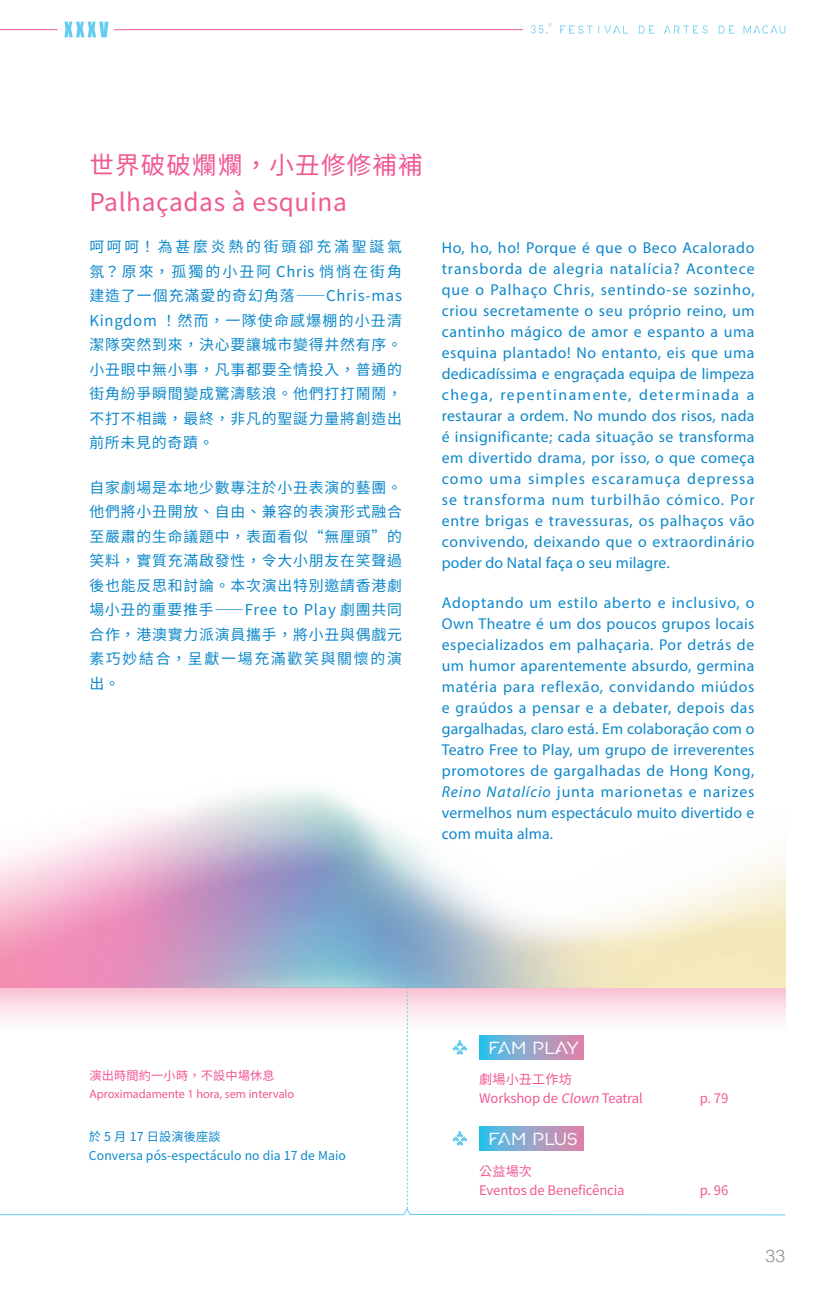
<style>
.page{position:relative;width:819px;height:1290px;background:#fff}
.page>*{position:absolute;margin:0;border:0;box-sizing:border-box;transform-origin:0 0}
.t1{font:24.5px/37.6px "Noto Sans TC";letter-spacing:.025em;color:#f05893}
.t2{font:17.5px "Logga";letter-spacing:-.005em;color:#fff}
.t3{font:300 17.5px "Helvetica";color:#8a8c8f}
.t4{font:15.75px/21px "Myriad Pro";letter-spacing:.01em;color:#0c88cb;text-align:justify}
.t5{font:14.88px/24.5px "Noto Sans TC";letter-spacing:.055em;color:#0c88cb;text-align:justify}
.t6{font:13.12px/19.2px "Noto Sans TC";letter-spacing:-.01em;color:#f05893}
.t7{font:12.25px/19.2px "Noto Sans TC";letter-spacing:.01em;color:#0c88cb}
.t8{font:12.25px "Myriad Pro";color:#f05893}
.t9{font:12.25px "Noto Sans TC";letter-spacing:.01em;color:#f05893}
.s1{font-style:italic}
</style>
<div class="page">
<svg style="left:0;top:987px;width:785px;height:228px"></svg>
<svg style="left:64px;top:22px;width:44px;height:15px"></svg>
<hr style="left:0;top:29px;width:58px;height:1px;background:#f05893">
<hr style="left:114px;top:29px;width:409px;height:1px;background:#f05893">
<svg style="left:598px;top:26px;width:30px;height:8px"></svg>
<svg style="left:560px;top:25px;width:32px;height:9px"></svg>
<svg style="left:664px;top:25px;width:43px;height:9px"></svg>
<svg style="left:718px;top:25px;width:16px;height:9px"></svg>
<svg style="left:639px;top:25px;width:15px;height:9px"></svg>
<svg style="left:743px;top:25px;width:42px;height:9px"></svg>
<svg style="left:531px;top:23px;width:20px;height:11px"></svg>
<h1 class="t1" style="left:89px;top:146px;width:335px">世界破破爛爛，小丑修修補補<br>Palhaçadas à esquina</h1>
<p class="t5" style="left:89px;top:235px;width:314px">呵呵呵！為甚麼炎熱的街頭卻充滿聖誕氣氛？原來，孤獨的小丑阿 Chris 悄悄在街角建造了一個充滿愛的奇幻角落——Chris-mas Kingdom ！然而，一隊使命感爆棚的小丑清潔隊突然到來，決心要讓城市變得井然有序。小丑眼中無小事，凡事都要全情投入，普通的街角紛爭瞬間變成驚濤駭浪。他們打打鬧鬧，不打不相識，最終，非凡的聖誕力量將創造出前所未見的奇蹟。</p>
<p class="t5" style="left:89px;top:475px;width:314px">自家劇場是本地少數專注於小丑表演的藝團。他們將小丑開放、自由、兼容的表演形式融合至嚴肅的生命議題中，表面看似“無厘頭”的笑料，實質充滿啟發性，令大小朋友在笑聲過後也能反思和討論。本次演出特別邀請香港劇場小丑的重要推手——Free to Play 劇團共同合作，港澳實力派演員攜手，將小丑與偶戲元素巧妙結合，呈獻一場充滿歡笑與關懷的演出。</p>
<p class="t4" style="left:441px;top:236px;width:314px">Ho, ho, ho! Porque é que o Beco Acalorado transborda de alegria natalícia? Acontece que o Palhaço Chris, sentindo-se sozinho, criou secretamente o seu próprio reino, um cantinho mágico de amor e espanto a uma esquina plantado! No entanto, eis que uma dedicadíssima e engraçada equipa de limpeza chega, repentinamente, determinada a restaurar a ordem. No mundo dos risos, nada é insignificante; cada situação se transforma em divertido drama, por isso, o que começa como uma simples escaramuça depressa se transforma num turbilhão cómico. Por entre brigas e travessuras, os palhaços vão convivendo, deixando que o extraordinário poder do Natal faça o seu milagre.</p>
<p class="t4" style="left:441px;top:592px;width:314px">Adoptando um estilo aberto e inclusivo, o Own Theatre é um dos poucos grupos locais especializados em palhaçaria. Por detrás de um humor aparentemente absurdo, germina matéria para reflexão, convidando miúdos e graúdos a pensar e a debater, depois das gargalhadas, claro está. Em colaboração com o Teatro Free to Play, um grupo de irreverentes promotores de gargalhadas de Hong Kong, <span class="s1">Reino Natalício</span> junta marionetas e narizes vermelhos num espectáculo muito divertido e com muita alma.</p>
<p class="t9" style="left:89px;top:1068px;width:187px">演出時間約一小時，不設中場休息</p>
<p class="t8" style="left:89px;top:1086px;width:206px">Aproximadamente 1 hora, sem intervalo</p>
<p class="t7" style="left:89px;top:1127px;width:259px">於 5 月 17 日設演後座談<br>Conversa pós-espectáculo no dia 17 de Maio</p>
<p class="t2" style="left:488px;top:1035px;width:92px">FAM PLAY</p>
<p class="t6" style="left:479px;top:1069px;width:194px">劇場小丑工作坊<br>Workshop de <span class="s1">Clown</span>Teatral　 　</p>
<p class="t2" style="left:488px;top:1126px;width:91px">FAM PLUS</p>
<p class="t6" style="left:479px;top:1161px;width:160px">公益場次<br>Eventos de Beneficência　</p>
<p class="t6" style="left:699px;top:1089px;width:30px">p. 79</p>
<p class="t6" style="left:699px;top:1181px;width:30px">p. 96</p>
<p class="t3" style="left:765px;top:1241px;width:21px">33</p>
</div>
